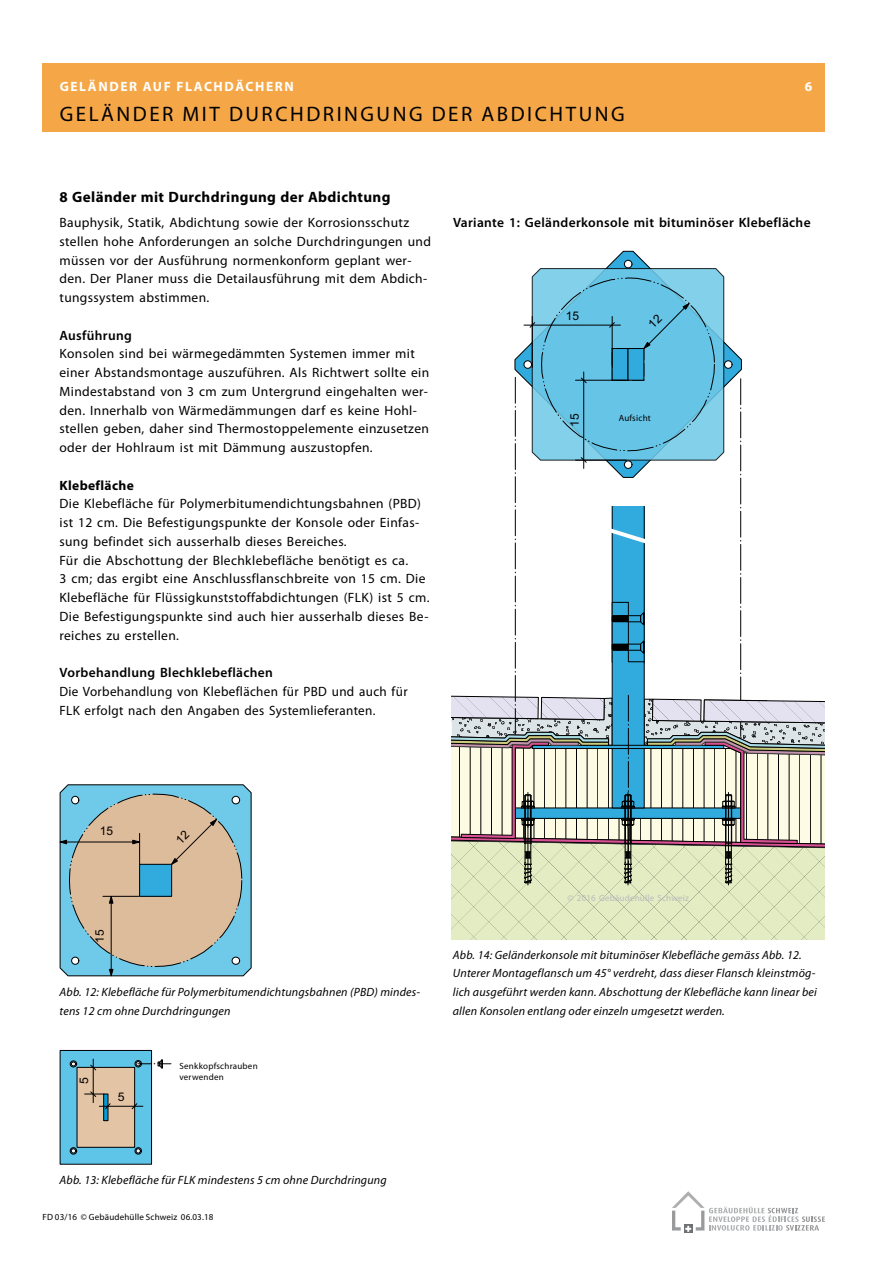
<style>
.page{position:relative;width:893px;height:1263px;background:#fff}
.page>*{position:absolute;margin:0;border:0;box-sizing:border-box;transform-origin:0 0}
.t1{font:21px "Myriad Pro";letter-spacing:.12em;color:#000}
.t2{font:700 15px "Myriad Pro";letter-spacing:.025em;color:#000}
.t3{font:13.5px/18.8px "Myriad Pro";letter-spacing:.025em;color:#000}
.t4{font:600 13.5px "Myriad Pro";letter-spacing:.025em;color:#000}
.t5{font:700 13.5px "Myriad Pro";letter-spacing:.12em;color:#fff}
.t6{font:700 13.5px "Myriad Pro";letter-spacing:.025em;color:#000}
.t7{font:italic 12px/18.8px "Myriad Pro";letter-spacing:.015em;color:#000}
.t8{font:11.85px "Arial";color:#000}
.t9{font:11.85px "Arial";color:#000;scale:1.04 1}
.t10{font:9px/11.1px "Myriad Pro";letter-spacing:.02em;color:#000}
.t11{font:9px "Myriad Pro";letter-spacing:.02em;color:#b9bbbc}
</style>
<div class="page">
<div style="left:43px;top:64px;width:782px;height:68px;background:#f5a748"></div>
<svg style="left:606px;top:251px;width:45px;height:17px"></svg>
<div style="left:624px;top:260px;width:8px;height:8px;background:#fff;border:1px solid #000;border-radius:50%"></div>
<div style="left:60px;top:1050px;width:92px;height:114px;background:#5ec4e8"></div>
<div style="left:60px;top:1050px;width:92px;height:114px;border:1px solid #000"></div>
<div style="left:77px;top:1067px;width:58px;height:80px;background:#e3c4a4"></div>
<div style="left:77px;top:1067px;width:58px;height:80px;border:1px solid #000"></div>
<svg style="left:103px;top:1110px;width:5px;height:11px"></svg>
<hr style="left:93px;top:1067px;width:1px;height:36px;background:#000">
<svg style="left:89px;top:1059px;width:8px;height:12px"></svg>
<hr style="left:99px;top:1106px;width:35px;height:1px;background:#000">
<svg style="left:85px;top:1090px;width:26px;height:20px"></svg>
<svg style="left:131px;top:1102px;width:12px;height:8px"></svg>
<div style="left:135px;top:1060px;width:7px;height:7px;border:1px solid #000;border-radius:50%"></div>
<div style="left:70px;top:1061px;width:7px;height:6px;border:1px solid #000;border-radius:50%"></div>
<svg style="left:136px;top:1059px;width:35px;height:9px"></svg>
<div style="left:135px;top:1147px;width:7px;height:7px;border:1px solid #000;border-radius:50%"></div>
<div style="left:70px;top:1147px;width:7px;height:7px;border:1px solid #000;border-radius:50%"></div>
<div style="left:684px;top:1224px;width:9px;height:9px;background:#707172"></div>
<svg style="left:672px;top:1191px;width:153px;height:41px"></svg>
<svg style="left:59px;top:784px;width:193px;height:193px;background:#aab7af"></svg>
<svg style="left:452px;top:268px;width:373px;height:672px"></svg>
<p class="t5" style="left:60px;top:79px;width:236px">GELÄNDER AUF FLACHDÄCHERN</p>
<p class="t5" style="left:805px;top:79px;width:9px">6</p>
<h1 class="t1" style="left:60px;top:102px;width:566px">GELÄNDER MIT DURCHDRINGUNG DER ABDICHTUNG</h1>
<p class="t2" style="left:60px;top:189px;width:333px">8 Geländer mit Durchdringung der Abdichtung</p>
<p class="t3" style="left:60px;top:213px;width:373px">Bauphysik, Statik, Abdichtung sowie der Korrosionsschutz stellen hohe Anforderungen an solche Durchdringungen und müssen vor der Ausführung normenkonform geplant wer&shy;den. Der Planer muss die Detailausführung mit dem Abdich&shy;tungssystem abstimmen.</p>
<p class="t4" style="left:60px;top:328px;width:74px">Ausführung</p>
<p class="t3" style="left:60px;top:345px;width:371px">Konsolen sind bei wärmegedämmten Systemen immer mit einer Abstandsmontage auszuführen. Als Richtwert sollte ein Mindestabstand von 3 cm zum Untergrund eingehalten wer&shy;den. Innerhalb von Wärmedämmungen darf es keine Hohl&shy;stellen geben, daher sind Thermostoppelemente einzusetzen oder der Hohlraum ist mit Dämmung auszustopfen.</p>
<p class="t6" style="left:60px;top:478px;width:76px">Klebefläche</p>
<p class="t3" style="left:60px;top:495px;width:372px">Die Klebefläche für Polymerbitumendichtungsbahnen (PBD) ist 12 cm. Die Befestigungspunkte der Konsole oder Einfas&shy;sung befindet sich ausserhalb dieses Bereiches.<br>Für die Abschottung der Blechklebefläche benötigt es ca.<br>3 cm; das ergibt eine Anschlussflanschbreite von 15 cm. Die Klebefläche für Flüssigkunststoffabdichtungen (FLK) ist 5 cm.<br>Die Befestigungspunkte sind auch hier ausserhalb dieses Be&shy;reiches zu erstellen.</p>
<p class="t4" style="left:60px;top:665px;width:215px">Vorbehandlung Blechklebeflächen</p>
<p class="t3" style="left:60px;top:682px;width:350px">Die Vorbehandlung von Klebeflächen für PBD und auch für<br>FLK erfolgt nach den Angaben des Systemlieferanten.</p>
<p class="t4" style="left:453px;top:215px;width:359px">Variante 1: Geländerkonsole mit bituminöser Klebefläche</p>
<p class="t8" style="left:566px;top:309px;width:15px">15</p>
<p class="t8" style="left:568px;top:427px;width:15px;rotate:-90deg">15</p>
<p class="t10" style="left:619px;top:413px;width:34px">Aufsicht</p>
<p class="t8" style="left:100px;top:824px;width:15px">15</p>
<p class="t8" style="left:93px;top:943px;width:15px;rotate:-90deg">15</p>
<p class="t7" style="left:60px;top:983px;width:362px">Abb. 12: Klebefläche für Polymerbitumendichtungsbahnen (PBD) mindes&shy;tens 12 cm ohne Durchdringungen</p>
<p class="t9" style="left:77px;top:1084px;width:8px;rotate:-90deg">5</p>
<p class="t9" style="left:118px;top:1090px;width:8px">5</p>
<p class="t10" style="left:179px;top:1060px;width:80px">Senkkopfschrauben verwenden</p>
<p class="t7" style="left:60px;top:1170px;width:329px">Abb. 13: Klebefläche für FLK mindestens 5 cm ohne Durchdringung</p>
<p class="t10" style="left:43px;top:1212px;width:173px">FD 03/16 © Gebäudehülle Schweiz 06.03.18</p>
<p class="t11" style="left:568px;top:893px;width:123px">© 2016 Gebäudehülle Schweiz</p>
<p class="t7" style="left:453px;top:945px;width:366px">Abb. 14: Geländerkonsole mit bituminöser Klebefläche gemäss Abb. 12.<br>Unterer Montageflansch um 45° verdreht, dass dieser Flansch kleinstmög&shy;lich ausgeführt werden kann. Abschottung der Klebefläche kann linear bei allen Konsolen entlang oder einzeln umgesetzt werden.</p>
</div>
